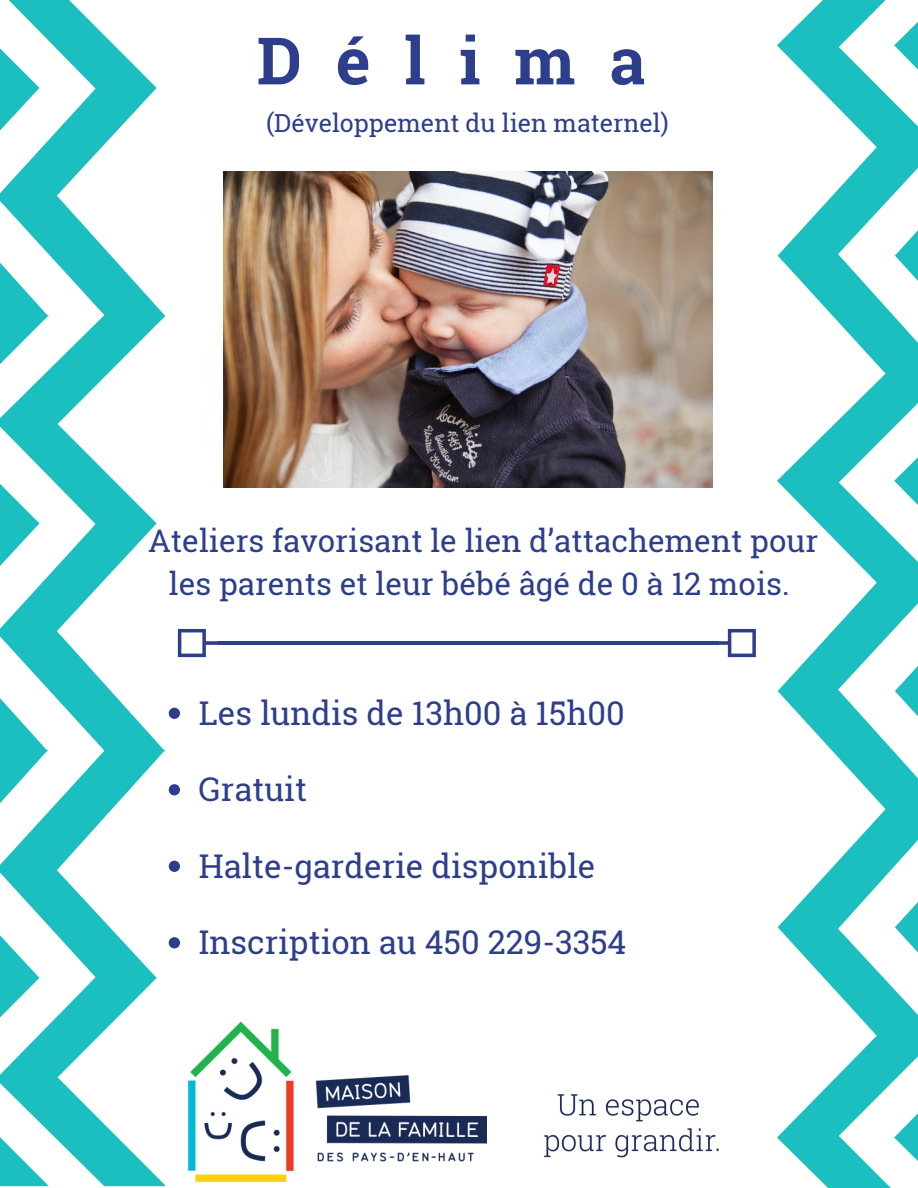
<style>
.page{position:relative;width:918px;height:1188px;background:#fff}
.page>*{position:absolute;margin:0;border:0;box-sizing:border-box;transform-origin:0 0}
.t1{font:700 65.4px "Roboto Slab";letter-spacing:.52em;color:#2d3e8c}
.t2{font:32.7px "Roboto Slab";color:#2d3e8c}
.t3{font:31.2px/42.8px "Roboto Slab";color:#2d3e8c;text-align:center}
.t4{font:24.9px "Roboto Slab";color:#2d3e8c}
</style>
<div class="page">
<img style="left:188px;top:1021px;width:531px;height:161px">
<img style="left:224px;top:171px;width:488px;height:316px">
<svg style="left:143px;top:316px;width:22px;height:434px"></svg>
<svg style="left:143px;top:74px;width:22px;height:242px"></svg>
<svg style="left:143px;top:750px;width:22px;height:436px"></svg>
<svg style="left:0;top:0;width:143px;height:1186px"></svg>
<hr style="left:218px;top:641px;width:501px;height:4px;background:#2d3e8c">
<svg style="left:719px;top:629px;width:37px;height:28px"></svg>
<svg style="left:178px;top:629px;width:40px;height:28px"></svg>
<svg style="left:169px;top:708px;width:11px;height:11px"></svg>
<svg style="left:169px;top:784px;width:11px;height:11px"></svg>
<svg style="left:169px;top:861px;width:11px;height:11px"></svg>
<svg style="left:169px;top:937px;width:11px;height:11px"></svg>
<svg style="left:777px;top:374px;width:117px;height:435px"></svg>
<svg style="left:777px;top:0;width:117px;height:374px"></svg>
<svg style="left:894px;top:22px;width:24px;height:787px"></svg>
<svg style="left:777px;top:809px;width:141px;height:379px"></svg>
<h1 class="t1" style="left:257px;top:16px;width:390px">Délima</h1>
<p class="t4" style="left:266px;top:106px;width:404px">(Développement du lien maternel)</p>
<p class="t3" style="left:148px;top:519px;width:672px">Ateliers favorisant le lien d’attachement pour les parents et leur bébé âgé de 0 à 12 mois.</p>
<p class="t2" style="left:199px;top:690px;width:427px">Les lundis de 13h00 à 15h00</p>
<p class="t2" style="left:199px;top:767px;width:110px">Gratuit</p>
<p class="t2" style="left:199px;top:843px;width:398px">Halte-garderie disponible</p>
<p class="t2" style="left:199px;top:920px;width:429px">Inscription au 450 229-3354</p>
</div>
